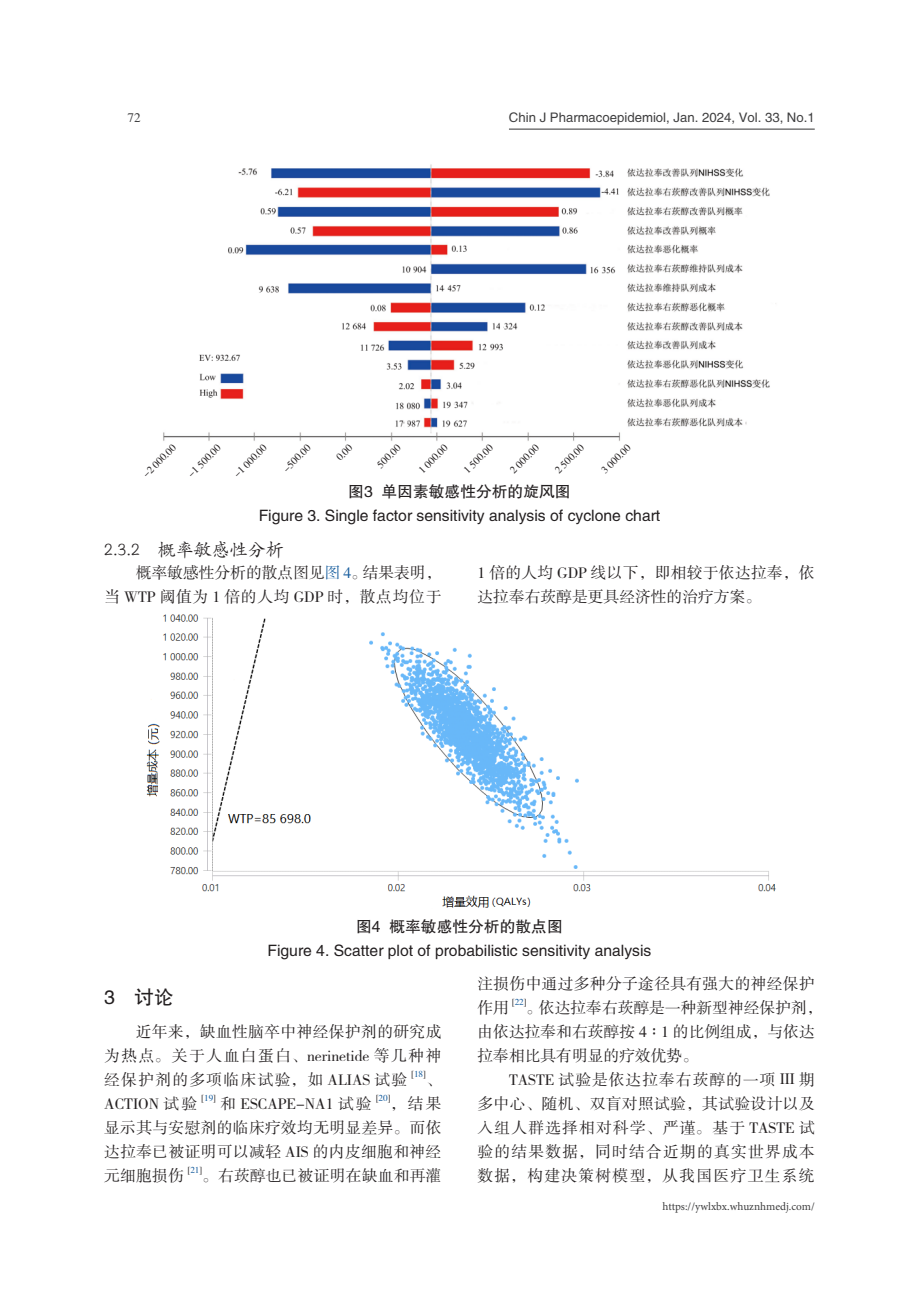
<style>
.page{position:relative;width:919px;height:1289px;background:#fff}
.page>*{position:absolute;margin:0;border:0;box-sizing:border-box;transform-origin:0 0}
._12_正文一级标题{font:19.5px "FZHTK GBK1 0";color:#231f20}
._13_1_三级标题{font:18px "FZKTK GBK1 0";color:#231f20}
._11_正文{font:15.75px/24px "FZSSK GBK1 0";letter-spacing:.02em;color:#231f20;text-align:justify}
._11_正文-2{font:15.75px/24px "FZSSK GBK1 0";color:#231f20}
._15_图表名{font:15.75px "FZHTK GBK1 0";color:#231f20}
.t1{font:13.2px "FZHTK GBK1 0";color:#3e3e3f}
.t2{font:13.2px "FZSSK GBK1 0";color:#3e3e3f}
.t3{font:11.25px "Minion Pro";color:#3e3e3f}
._11_正文-3{font:10.5px "FZSSK GBK1 0";color:#231f20}
._11_正文-4{font:9.15px "FZSSK GBK1 0";color:#231f20}
.s1{color:#175d9e}
.s2{font-family:"Cambria Math"}
.s3{font-family:"Times New Roman"}
</style>
<div class="page">
<hr style="left:509px;top:129px;width:305px;height:1px;background:#3e3e3f">
<img style="left:163px;top:164px;width:613px;height:277px">
<img style="left:146px;top:614px;width:630px;height:294px">
<p class="t2" style="left:127px;top:111px;width:15px">72</p>
<p class="t1" style="left:509px;top:111px;width:307px">Chin J Pharmacoepidemiol, Jan. 2024, Vol. 33, No.1</p>
<p class="_11_正文-3" style="left:140px;top:472px;width:44px;rotate:-45deg">-2 000.00</p>
<p class="_11_正文-3" style="left:185px;top:472px;width:44px;rotate:-45deg">-1 500.00</p>
<p class="_11_正文-3" style="left:231px;top:472px;width:44px;rotate:-45deg">-1 000.00</p>
<p class="_11_正文-3" style="left:281px;top:466px;width:36px;rotate:-45deg">-500.00</p>
<p class="_11_正文-3" style="left:334px;top:455px;width:20px;rotate:-45deg">0.00</p>
<p class="_11_正文-3" style="left:375px;top:462px;width:30px;rotate:-45deg">500.00</p>
<p class="_11_正文-3" style="left:416px;top:468px;width:38px;rotate:-45deg">1 000.00</p>
<p class="_11_正文-3" style="left:461px;top:468px;width:38px;rotate:-45deg">1 500.00</p>
<p class="_11_正文-3" style="left:507px;top:468px;width:38px;rotate:-45deg">2 000.00</p>
<p class="_11_正文-3" style="left:552px;top:468px;width:38px;rotate:-45deg">2 500.00</p>
<p class="_11_正文-3" style="left:599px;top:468px;width:38px;rotate:-45deg">3 000.00</p>
<p class="_15_图表名" style="left:348px;top:482px;width:224px">图3 单因素敏感性分析的旋风图</p>
<p class="_15_图表名" style="left:259px;top:506px;width:403px">Figure 3. Single factor sensitivity analysis of cyclone chart</p>
<p class="_13_1_三级标题" style="left:104px;top:540px;width:181px">2.3.2 概率敏感性分析</p>
<p class="_11_正文-2" style="left:104px;top:561px;width:339px;text-align:right">概率敏感性分析的散点图见<span class="s1">图 4</span>。结果表明，<br>当 WTP 阈值为 1 倍的人均 GDP 时，散点均位于</p>
<p class="_11_正文-2" style="left:477px;top:561px;width:338px">1 倍的人均 GDP 线以下，即相较于依达拉奉，依达拉奉右莰醇是更具经济性的治疗方案。</p>
<p class="_15_图表名" style="left:356px;top:917px;width:208px">图4 概率敏感性分析的散点图</p>
<p class="_15_图表名" style="left:267px;top:941px;width:385px">Figure 4. Scatter plot of probabilistic sensitivity analysis</p>
<p class="_12_正文一级标题" style="left:104px;top:986px;width:71px">3 讨论</p>
<p class="_11_正文" style="left:104px;top:1019px;width:339px;text-indent:32px">近年来，缺血性脑卒中神经保护剂的研究成为热点。关于人血白蛋白、nerinetide 等几种神经保护剂的多项临床试验，如 ALIAS 试验</p>
<p class="_11_正文-4" style="left:411px;top:1069px;width:16px">[<span class="s1">18</span>]</p>
<p class="_11_正文" style="left:425px;top:1067px;width:17px">、</p>
<p class="_11_正文-2" style="left:104px;top:1091px;width:94px">ACTION 试验</p>
<p class="_11_正文-4" style="left:202px;top:1093px;width:16px">[<span class="s1">19</span>]</p>
<p class="_11_正文-2" style="left:220px;top:1091px;width:153px">和 ESCAPE-NA1 试验</p>
<p class="_11_正文-4" style="left:376px;top:1093px;width:16px">[<span class="s1">20</span>]</p>
<p class="_11_正文" style="left:104px;top:1091px;width:339px;text-indent:286px">，结果显示其与安慰剂的临床疗效均无明显差异。而依达拉奉已被证明可以减轻 AIS 的内皮细胞和神经元细胞损伤</p>
<p class="_11_正文-4" style="left:188px;top:1165px;width:16px">[<span class="s1">21</span>]</p>
<p class="_11_正文" style="left:202px;top:1163px;width:241px">。右莰醇也已被证明在缺血和再灌</p>
<p class="_11_正文" style="left:477px;top:971px;width:339px">注损伤中通过多种分子途径具有强大的神经保护作用</p>
<p class="_11_正文-4" style="left:512px;top:997px;width:16px">[<span class="s1">22</span>]</p>
<p class="_11_正文-2" style="left:477px;top:995px;width:346px;text-indent:49px">。依达拉奉右莰醇是一种新型神经保护剂，由依达拉奉和右莰醇按 4 <span class="s2">∶</span> 1 的比例组成，与依达拉奉相比具有明显的疗效优势。</p>
<p class="_11_正文" style="left:477px;top:1067px;width:339px;text-indent:32px">TASTE 试验是依达拉奉右莰醇的一项 <span class="s3">Ⅲ</span> 期多中心、随机、双盲对照试验，其试验设计以及入组人群选择相对科学、严谨。基于 TASTE 试验的结果数据，同时结合近期的真实世界成本数据，构建决策树模型，从我国医疗卫生系统</p>
<p class="t3" style="left:662px;top:1198px;width:154px">https://ywlxbx.whuznhmedj.com/</p>
</div>
